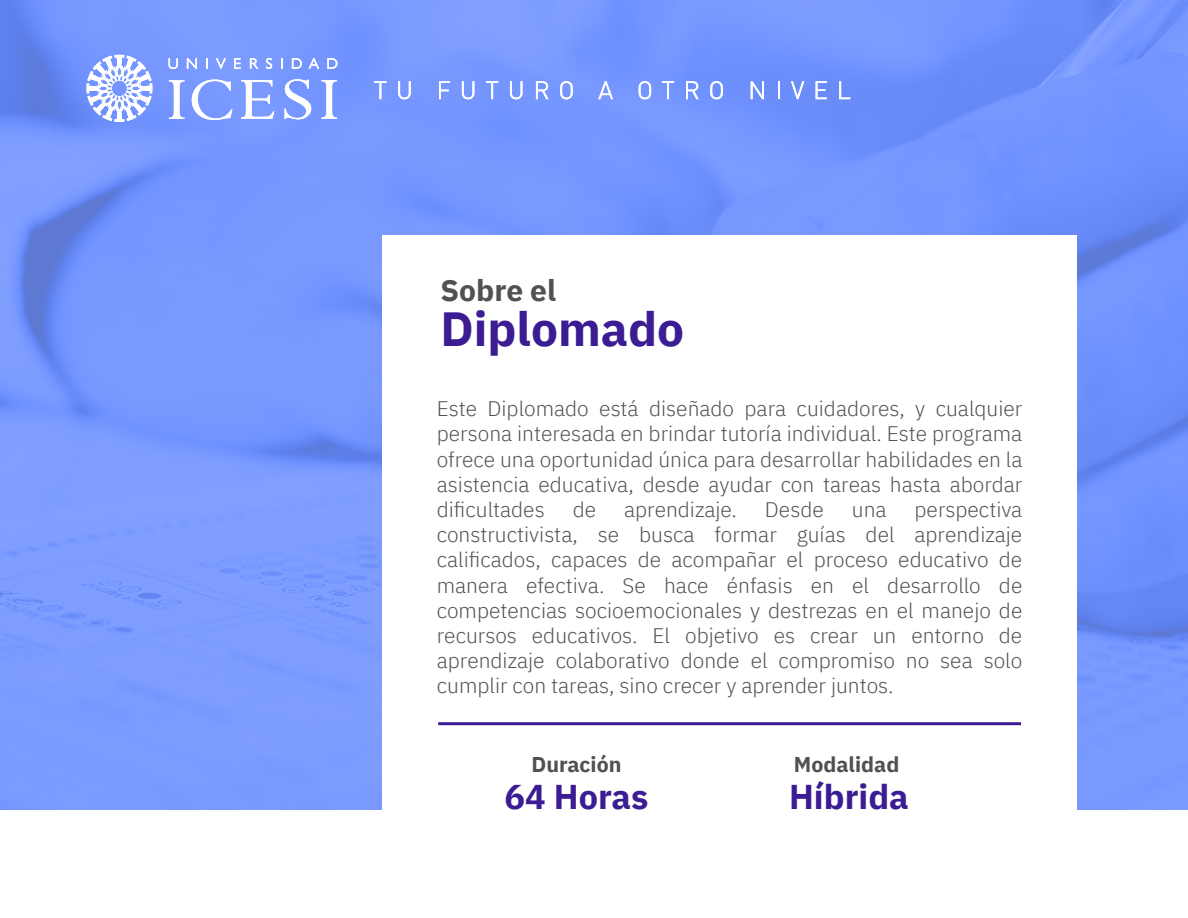
<style>
.page{position:relative;width:1188px;height:918px;background:#fff}
.page>*{position:absolute;margin:0;border:0;box-sizing:border-box;transform-origin:0 0}
.t1{font:700 47.85px "IBM Plex Sans";color:#3b1c93}
.t2{font:700 34.35px "IBM Plex Sans";color:#3b1c93}
.t3{font:700 30px "IBM Plex Sans";color:#515151}
.t4{font:700 21.3px "IBM Plex Sans";color:#515151}
.t5{font:300 21px/25.2px "IBM Plex Sans";color:#515151;text-align:justify}
</style>
<div class="page">
<img style="left:0;top:0;width:1188px;height:810px">
<div style="left:382px;top:235px;width:695px;height:634px;background:#fff"></div>
<hr style="left:438px;top:722px;width:583px;height:3px;background:#3b1c93">
<svg style="left:187px;top:58px;width:10px;height:11px"></svg>
<svg style="left:206px;top:58px;width:2px;height:11px"></svg>
<svg style="left:216px;top:58px;width:10px;height:11px"></svg>
<svg style="left:327px;top:58px;width:10px;height:11px"></svg>
<svg style="left:292px;top:58px;width:10px;height:11px"></svg>
<svg style="left:250px;top:58px;width:8px;height:11px"></svg>
<svg style="left:285px;top:79px;width:26px;height:40px"></svg>
<svg style="left:169px;top:80px;width:16px;height:39px"></svg>
<svg style="left:192px;top:80px;width:40px;height:40px"></svg>
<svg style="left:241px;top:80px;width:33px;height:39px"></svg>
<svg style="left:321px;top:80px;width:16px;height:39px"></svg>
<svg style="left:169px;top:58px;width:9px;height:11px"></svg>
<svg style="left:87px;top:55px;width:65px;height:67px"></svg>
<svg style="left:266px;top:58px;width:6px;height:11px"></svg>
<svg style="left:234px;top:58px;width:7px;height:11px"></svg>
<svg style="left:309px;top:58px;width:10px;height:11px"></svg>
<svg style="left:374px;top:81px;width:13px;height:18px"></svg>
<svg style="left:398px;top:81px;width:13px;height:18px"></svg>
<svg style="left:439px;top:81px;width:11px;height:18px"></svg>
<svg style="left:462px;top:81px;width:12px;height:18px"></svg>
<svg style="left:486px;top:81px;width:12px;height:18px"></svg>
<svg style="left:510px;top:81px;width:12px;height:18px"></svg>
<svg style="left:536px;top:81px;width:12px;height:18px"></svg>
<svg style="left:560px;top:81px;width:13px;height:18px"></svg>
<svg style="left:598px;top:81px;width:15px;height:18px"></svg>
<svg style="left:639px;top:81px;width:12px;height:18px"></svg>
<svg style="left:662px;top:81px;width:12px;height:18px"></svg>
<svg style="left:686px;top:81px;width:13px;height:18px"></svg>
<svg style="left:710px;top:81px;width:13px;height:18px"></svg>
<svg style="left:751px;top:81px;width:13px;height:18px"></svg>
<svg style="left:778px;top:81px;width:2px;height:18px"></svg>
<svg style="left:791px;top:81px;width:13px;height:18px"></svg>
<svg style="left:816px;top:81px;width:11px;height:18px"></svg>
<svg style="left:839px;top:81px;width:11px;height:18px"></svg>
<h3 class="t3" style="left:441px;top:276px;width:117px">Sobre el</h3>
<h1 class="t1" style="left:441px;top:307px;width:245px">Diplomado</h1>
<p class="t5" style="left:437px;top:398px;width:587px">Este Diplomado est· diseÒado para cuidadores, y cualquier persona interesada en brindar tutorÌa individual. Este programa ofrece una oportunidad ˙nica para desarrollar habilidades en la asistencia educativa, desde ayudar con tareas hasta abordar dificultades</p>
<p class="t5" style="left:573px;top:495px;width:25px">de</p>
<p class="t5" style="left:624px;top:495px;width:114px">aprendizaje.</p>
<p class="t5" style="left:765px;top:495px;width:60px">Desde</p>
<p class="t5" style="left:852px;top:495px;width:36px">una</p>
<p class="t5" style="left:437px;top:495px;width:587px;text-indent:478px">perspectiva constructivista, se busca formar guías del aprendizaje calificados, capaces de acompañar el proceso educativo de manera efectiva. Se hace Ènfasis en el desarrollo de competencias socioemocionales y destrezas en el manejo de recursos educativos. El objetivo es crear un entorno de aprendizaje colaborativo donde el compromiso no sea solo cumplir con tareas, sino crecer y aprender juntos.</p>
<p class="t4" style="left:531px;top:754px;width:92px">DuraciÛn</p>
<h2 class="t2" style="left:505px;top:781px;width:145px">64 Horas</h2>
<p class="t4" style="left:794px;top:754px;width:107px">Modalidad</p>
<h2 class="t2" style="left:789px;top:781px;width:121px">HÌbrida</h2>
</div>
